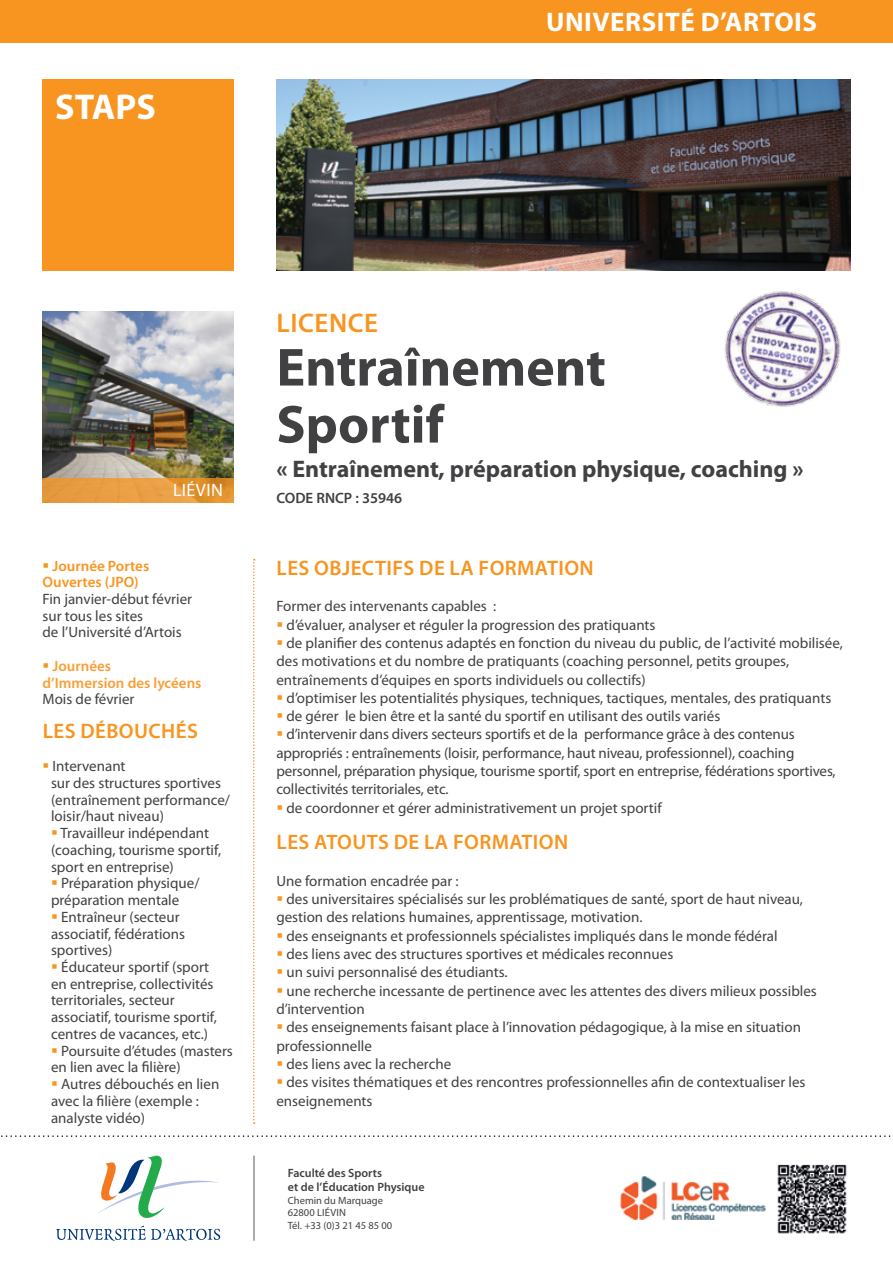
<style>
.page{position:relative;width:893px;height:1263px;background:#fff}
.page>*{position:absolute;margin:0;border:0;box-sizing:border-box;transform-origin:0 0}
.t1{font:700 54px/57px "Myriad Pro";color:#414042}
.t2{font:700 36px "Myriad Pro";color:#fff}
.t3{font:700 27px "Myriad Pro";letter-spacing:.02em;color:#fff}
.t4{font:600 27px "Myriad Pro";letter-spacing:.02em;color:#f79520}
.t5{font:700 24px "Myriad Pro";color:#414042}
.t6{font:600 21px "Myriad Pro";letter-spacing:.02em;color:#f79520}
.t7{font:18px "Myriad Pro";letter-spacing:.02em;color:#fff}
.t8{font:15px/16.6px "Myriad Pro";color:#414042}
.t9{font:600 15px/16.6px "Myriad Pro";color:#f99e37}
.t10{font:600 15px/16.6px "Myriad Pro";color:#f79520}
.t11{font:600 15px "Myriad Pro";color:#414042}
.t12{font:600 12px/14.4px "Myriad Pro";color:#414042}
.t13{font:10.5px/12.6px "Myriad Pro";color:#414042}
.s1{color:#f79520}
</style>
<div class="page">
<hr style="left:254px;top:1155px;width:1px;height:86px;background:#58595b">
<div style="left:43px;top:80px;width:191px;height:191px;background:#f79520"></div>
<img style="left:43px;top:311px;width:191px;height:167px">
<img style="left:276px;top:80px;width:574px;height:191px">
<div style="left:0;top:0;width:893px;height:43px;background:#f79520"></div>
<svg style="left:253px;top:559px;width:2px;height:565px"></svg>
<svg style="left:43px;top:478px;width:191px;height:25px;background:#e5993c"></svg>
<img style="left:698px;top:265px;width:153px;height:142px">
<svg style="left:1px;top:1135px;width:890px;height:2px"></svg>
<img style="left:777px;top:1164px;width:70px;height:70px">
<img style="left:621px;top:1176px;width:144px;height:44px">
<svg style="left:56px;top:1226px;width:164px;height:15px"></svg>
<svg style="left:98px;top:1155px;width:120px;height:63px"></svg>
<h2 class="t2" style="left:55px;top:84px;width:102px">STAPS</h2>
<h3 class="t3" style="left:546px;top:5px;width:272px">UNIVERSITÉ D’ARTOIS</h3>
<p class="t7" style="left:173px;top:479px;width:51px">LIÉVIN</p>
<p class="t10" style="left:43px;top:557px;width:108px">▪ Journée Portes<br>Ouvertes (JPO)</p>
<p class="t8" style="left:43px;top:590px;width:151px">Fin janvier-début février sur tous les sites<br>de l’Université d’Artois</p>
<p class="t9" style="left:43px;top:657px;width:161px"><span class="s1">▪</span> Journées<br>d’Immersion des lycéens</p>
<p class="t8" style="left:43px;top:691px;width:93px">Mois de février</p>
<h3 class="t6" style="left:43px;top:717px;width:157px">LES DÉBOUCHÉS</h3>
<p class="t8" style="left:51px;top:758px;width:180px;text-indent:-9px"><span class="s1">▪</span> Intervenant<br>sur des structures sportives (entraînement performance/ loisir/haut niveau)</p>
<p class="t8" style="left:51px;top:824px;width:172px"><span class="s1">▪</span> Travailleur indépendant (coaching, tourisme sportif, sport en entreprise)</p>
<p class="t8" style="left:51px;top:875px;width:150px"><span class="s1">▪</span> Préparation physique/ préparation mentale</p>
<p class="t8" style="left:51px;top:908px;width:136px"><span class="s1">▪</span> Entraîneur (secteur associatif, fédérations sportives)</p>
<p class="t8" style="left:51px;top:958px;width:167px"><span class="s1">▪</span> Éducateur sportif (sport en entreprise, collectivités territoriales, secteur associatif, tourisme sportif, centres de vacances, etc.)</p>
<p class="t8" style="left:51px;top:1042px;width:183px"><span class="s1">▪</span> Poursuite d’études (masters en lien avec la filière)</p>
<p class="t8" style="left:51px;top:1075px;width:170px"><span class="s1">▪</span> Autres débouchés en lien avec la filière (exemple : analyste vidéo)</p>
<h3 class="t4" style="left:277px;top:305px;width:103px">LICENCE</h3>
<h1 class="t1" style="left:276px;top:337px;width:331px">Entraînement<br>Sportif</h1>
<h3 class="t5" style="left:276px;top:453px;width:529px">« Entraînement, préparation physique, coaching »</h3>
<p class="t11" style="left:276px;top:488px;width:127px">CODE RNCP : 35946</p>
<h3 class="t6" style="left:277px;top:554px;width:319px">LES OBJECTIFS DE LA FORMATION</h3>
<p class="t8" style="left:276px;top:598px;width:221px">Former des intervenants capables :</p>
<p class="t8" style="left:276px;top:616px;width:381px"><span class="s1">▪</span> d’évaluer, analyser et réguler la progression des pratiquants</p>
<p class="t8" style="left:276px;top:633px;width:568px;line-height:18.3px"><span class="s1">▪</span> de planifier des contenus adaptés en fonction du niveau du public, de l’activité mobilisée, des motivations et du nombre de pratiquants (coaching personnel, petits groupes, entraînements d’équipes en sports individuels ou collectifs)</p>
<p class="t8" style="left:276px;top:689px;width:556px"><span class="s1">▪</span> d’optimiser les potentialités physiques, techniques, tactiques, mentales, des pratiquants</p>
<p class="t8" style="left:276px;top:707px;width:445px"><span class="s1">▪</span> de gérer le bien être et la santé du sportif en utilisant des outils variés</p>
<p class="t8" style="left:276px;top:725px;width:561px;line-height:18.3px"><span class="s1">▪</span> d’intervenir dans divers secteurs sportifs et de la performance grâce à des contenus appropriés : entraînements (loisir, performance, haut niveau, professionnel), coaching personnel, préparation physique, tourisme sportif, sport en entreprise, fédérations sportives, collectivités territoriales, etc.</p>
<p class="t8" style="left:276px;top:799px;width:387px"><span class="s1">▪</span> de coordonner et gérer administrativement un projet sportif</p>
<h3 class="t6" style="left:277px;top:829px;width:293px">LES ATOUTS DE LA FORMATION</h3>
<p class="t8" style="left:276px;top:872px;width:184px">Une formation encadrée par :</p>
<p class="t8" style="left:276px;top:890px;width:528px;line-height:18.3px"><span class="s1">▪</span> des universitaires spécialisés sur les problématiques de santé, sport de haut niveau, gestion des relations humaines, apprentissage, motivation.</p>
<p class="t8" style="left:276px;top:927px;width:503px"><span class="s1">▪</span> des enseignants et professionnels spécialistes impliqués dans le monde fédéral</p>
<p class="t8" style="left:276px;top:945px;width:398px"><span class="s1">▪</span> des liens avec des structures sportives et médicales reconnues</p>
<p class="t8" style="left:276px;top:964px;width:233px"><span class="s1">▪</span> un suivi personnalisé des étudiants.</p>
<p class="t8" style="left:276px;top:981px;width:542px;line-height:18.3px"><span class="s1">▪</span> une recherche incessante de pertinence avec les attentes des divers milieux possibles d’intervention</p>
<p class="t8" style="left:276px;top:1018px;width:526px;line-height:18.3px"><span class="s1">▪</span> des enseignements faisant place à l’innovation pédagogique, à la mise en situation professionnelle</p>
<p class="t8" style="left:276px;top:1055px;width:176px"><span class="s1">▪</span> des liens avec la recherche</p>
<p class="t8" style="left:276px;top:1073px;width:531px;line-height:18.3px"><span class="s1">▪</span> des visites thématiques et des rencontres professionnelles afin de contextualiser les enseignements</p>
<p class="t12" style="left:288px;top:1165px;width:138px">Faculté des Sports<br>et de l’Éducation Physique</p>
<p class="t13" style="left:288px;top:1193px;width:106px">Chemin du Marquage<br>62800 LIÉVIN<br>Tél. +33 (0)3 21 45 85 00</p>
</div>
